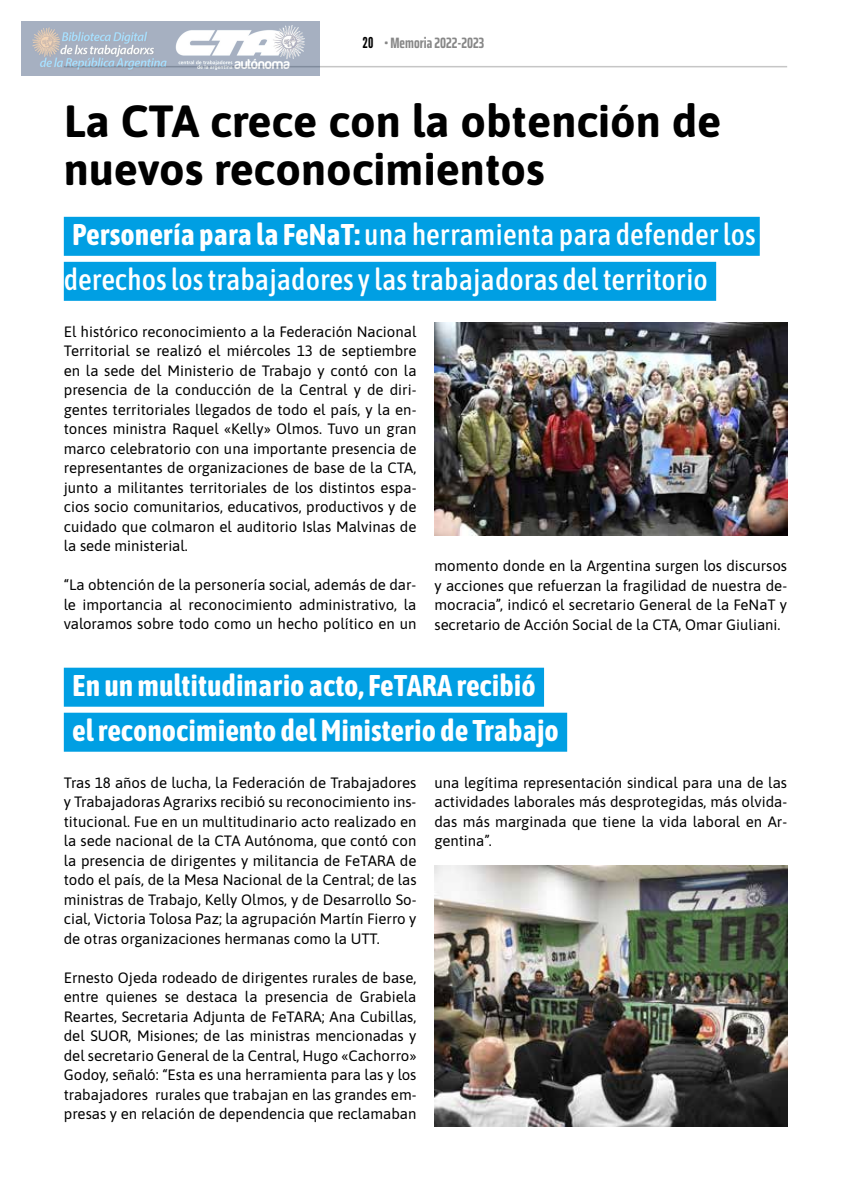
<style>
.page{position:relative;width:851px;height:1191px;background:#fff}
.page>*{position:absolute;margin:0;border:0;box-sizing:border-box;transform-origin:0 0}
.t1{font:700 45px/48px "Asap";color:#000}
.t2{font:500 30px/45px "Asap Condensed";color:#fff}
.t3{font:700 30px/45px "Asap Condensed";color:#fff}
.t4{font:15px/19.5px "Asap";color:#000;text-align:justify}
.t5{font:700 extra-condensed 15px "Saira";color:#878787}
.s1{font-family:"League Gothic";font-weight:400;font-stretch:normal;color:#000}
.s2{font-weight:700}
</style>
<div class="page">
<hr style="left:64px;top:66px;width:723px;height:1px;background:#c6c6c6">
<div style="left:64px;top:217px;width:695px;height:39px;background:#009fe3"></div>
<div style="left:64px;top:262px;width:652px;height:39px;background:#009fe3"></div>
<div style="left:64px;top:667px;width:480px;height:39px;background:#009fe3"></div>
<div style="left:64px;top:712px;width:503px;height:39px;background:#009fe3"></div>
<img style="left:434px;top:323px;width:353px;height:212px">
<img style="left:434px;top:865px;width:353px;height:261px">
<img style="left:21px;top:21px;width:298px;height:55px">
<p class="t5" style="left:362px;top:30px;width:123px"><span class="s1">20</span> • Memoria 2022-2023</p>
<h1 class="t1" style="left:64px;top:95px;width:659px">La CTA crece con la obtención de nuevos reconocimientos</h1>
<h2 class="t2" style="left:64px;top:211px;width:693px"><span class="s2">Personería para la FeNaT:</span> una herramienta para defender los derechos los trabajadores y las trabajadoras del territorio</h2>
<p class="t4" style="left:64px;top:321px;width:354px">El histórico reconocimiento a la Federación Nacional Territorial se realizó el miércoles 13 de septiembre en la sede del Ministerio de Trabajo y contó con la presencia de la conducción de la Central y de diri&shy;gentes territoriales llegados de todo el país, y la en&shy;tonces ministra Raquel «Kelly» Olmos. Tuvo un gran marco celebratorio con una importante presencia de representantes de organizaciones de base de la CTA, junto a militantes territoriales de los distintos espa&shy;cios socio comunitarios, educativos, productivos y de cuidado que colmaron el auditorio Islas Malvinas de la sede ministerial.</p>
<p class="t4" style="left:64px;top:574px;width:354px">“La obtención de la personería social, además de dar&shy;le importancia al reconocimiento administrativo, la valoramos sobre todo como un hecho político en un</p>
<p class="t4" style="left:434px;top:555px;width:354px">momento donde en la Argentina surgen los discursos y acciones que refuerzan la fragilidad de nuestra de&shy;mocracia”, indicó el secretario General de la FeNaT y secretario de Acción Social de la CTA, Omar Giuliani.</p>
<h2 class="t3" style="left:72px;top:661px;width:488px">En un multitudinario acto, FeTARA recibió el reconocimiento del Ministerio de Trabajo</h2>
<p class="t4" style="left:64px;top:772px;width:354px">Tras 18 años de lucha, la Federación de Trabajadores y Trabajadoras Agrarixs recibió su reconocimiento ins&shy;titucional. Fue en un multitudinario acto realizado en la sede nacional de la CTA Autónoma, que contó con la presencia de dirigentes y militancia de FeTARA de todo el país, de la Mesa Nacional de la Central; de las ministras de Trabajo, Kelly Olmos, y de Desarrollo So&shy;cial, Victoria Tolosa Paz; la agrupación Martín Fierro y de otras organizaciones hermanas como la UTT.</p>
<p class="t4" style="left:64px;top:967px;width:354px">Ernesto Ojeda rodeado de dirigentes rurales de base, entre quienes se destaca la presencia de Grabiela Reartes, Secretaria Adjunta de FeTARA; Ana Cubillas, del SUOR, Misiones; de las ministras mencionadas y del secretario General de la Central, Hugo «Cachorro» Godoy, señaló: “Esta es una herramienta para las y los trabajadores rurales que trabajan en las grandes em&shy;presas y en relación de dependencia que reclamaban</p>
<p class="t4" style="left:434px;top:772px;width:354px">una legítima representación sindical para una de las actividades laborales más desprotegidas, más olvida&shy;das más marginada que tiene la vida laboral en Ar&shy;gentina”.</p>
</div>
